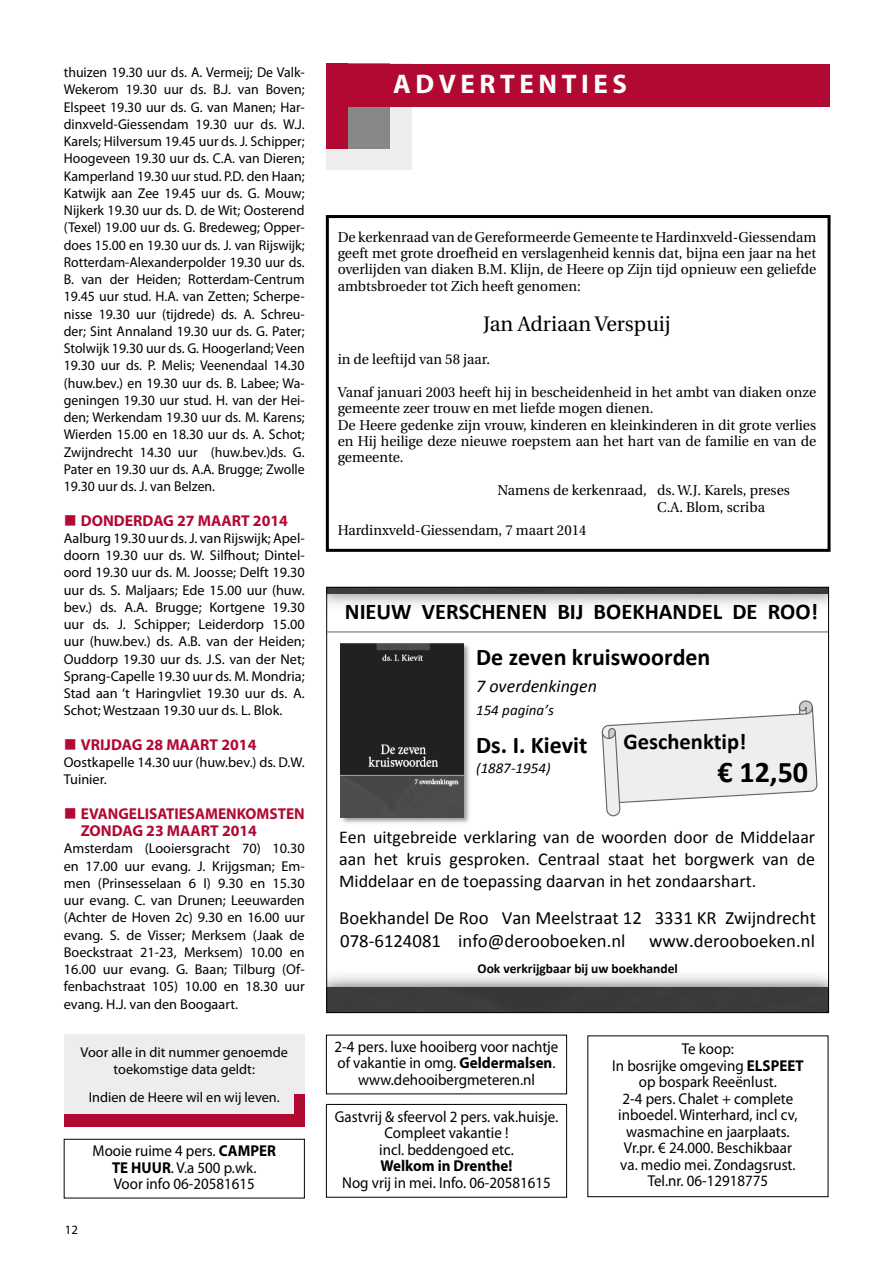
<style>
.page{position:relative;width:893px;height:1263px;background:#fff}
.page>*{position:absolute;margin:0;border:0;box-sizing:border-box;transform-origin:0 0}
.t1{font:700 30px "Calibri";color:#000}
.t2{font:700 27px "Myriad Pro";letter-spacing:.17em;color:#fff}
.t3{font:700 24px "Calibri";color:#000}
.t4{font:700 22.5px "Calibri";color:#000}
.t5{font:21px "Utopia";color:#000}
.t6{font:18.75px/23px "Calibri";color:#000}
.t7{font:18px/21.9px "Calibri";color:#000;text-align:justify}
.t8{font:italic 18px "Calibri";color:#000}
.t9{font:15.75px/16.5px "Myriad Pro";color:#000;text-align:center;scale:.95 1}
.t10{font:700 15.75px/17.2px "Myriad Pro";color:#b20933}
.t11{font:700 15.75px "Myriad Pro";color:#000;scale:.95 1}
.t12{font:italic 15px "Calibri";color:#000}
.t13{font:14.25px/17.2px "Myriad Pro";color:#000;text-align:justify}
.t14{font:14.25px/16.4px "Utopia";color:#000}
.t15{font:700 13.5px "Calibri";color:#000}
.t16{font:12.75px "Myriad Pro";color:#000}
.s1{font-weight:700}
</style>
<div class="page">
<div style="left:64px;top:1035px;width:241px;height:85px;background:#ededed"></div>
<div style="left:64px;top:1114px;width:241px;height:12px;background:#b20933"></div>
<div style="left:294px;top:1094px;width:11px;height:31px;background:#b20933"></div>
<div style="left:326px;top:215px;width:504px;height:337px;border:3px solid #000"></div>
<div style="left:64px;top:1139px;width:241px;height:59px;border:1px solid #000"></div>
<div style="left:587px;top:1035px;width:241px;height:162px;border:1px solid #000"></div>
<div style="left:326px;top:1104px;width:241px;height:93px;border:1px solid #000"></div>
<div style="left:326px;top:64px;width:85px;height:106px;background:#ededed"></div>
<div style="left:326px;top:64px;width:64px;height:85px;background:#878787"></div>
<div style="left:326px;top:64px;width:21px;height:85px;background:#b20933"></div>
<div style="left:326px;top:64px;width:503px;height:42px;background:#b20933"></div>
<svg style="left:601px;top:632px;width:217px;height:185px"></svg>
<img style="left:340px;top:643px;width:129px;height:180px">
<img style="left:341px;top:644px;width:122px;height:173px">
<div style="left:328px;top:987px;width:499px;height:24px;background:#3b3a3a"></div>
<div style="left:328px;top:589px;width:499px;height:5px;background:#3b3b3a"></div>
<hr style="left:328px;top:631px;width:500px;height:1px;background:#646363">
<p class="t13" style="left:64px;top:63px;width:242px">thuizen 19.30 uur ds. A. Vermeij; De Valk-Wekerom 19.30 uur ds. B.J. van Boven; Elspeet 19.30 uur ds. G. van Manen; Har&shy;dinxveld-Giessendam 19.30 uur ds. W.J.<br>Karels; Hilversum 19.45 uur ds. J. Schipper; Hoogeveen 19.30 uur ds. C.A. van Dieren; Kamperland 19.30 uur stud. P.D. den Haan; Katwijk aan Zee 19.45 uur ds. G. Mouw; Nijkerk 19.30 uur ds. D. de Wit; Oosterend (Texel) 19.00 uur ds. G. Bredeweg; Opper&shy;does 15.00 en 19.30 uur ds. J. van Rijswijk; Rotterdam-Alexanderpolder 19.30 uur ds.<br>B. van der Heiden; Rotterdam-Centrum 19.45 uur stud. H.A. van Zetten; Scherpe&shy;nisse 19.30 uur (tijdrede) ds. A. Schreu&shy;der; Sint Annaland 19.30 uur ds. G. Pater; Stolwijk 19.30 uur ds. G. Hoogerland; Veen 19.30 uur ds. P. Melis; Veenendaal 14.30 (huw.bev.) en 19.30 uur ds. B. Labee; Wa&shy;geningen 19.30 uur stud. H. van der Hei&shy;den; Werkendam 19.30 uur ds. M. Karens; Wierden 15.00 en 18.30 uur ds. A. Schot; Zwijndrecht 14.30 uur (huw.bev.)ds. G.<br>Pater en 19.30 uur ds. A.A. Brugge; Zwolle 19.30 uur ds. J. van Belzen.</p>
<p class="t10" style="left:64px;top:511px;width:226px">■ DONDERDAG 27 MAART 2014</p>
<p class="t13" style="left:64px;top:529px;width:242px">Aalburg 19.30 uur ds. J. van Rijswijk; Apel&shy;doorn 19.30 uur ds. W. Silfhout; Dintel&shy;oord 19.30 uur ds. M. Joosse; Delft 19.30 uur ds. S. Maljaars; Ede 15.00 uur (huw. bev.) ds. A.A. Brugge; Kortgene 19.30 uur ds. J. Schipper; Leiderdorp 15.00 uur (huw.bev.) ds. A.B. van der Heiden; Ouddorp 19.30 uur ds. J.S. van der Net; Sprang-Capelle 19.30 uur ds. M. Mondria; Stad aan ‘t Haringvliet 19.30 uur ds. A.<br>Schot; Westzaan 19.30 uur ds. L. Blok.</p>
<p class="t10" style="left:64px;top:735px;width:194px">■ VRIJDAG 28 MAART 2014</p>
<p class="t13" style="left:64px;top:753px;width:242px">Oostkapelle 14.30 uur (huw.bev.) ds. D.W.<br>Tuinier.</p>
<p class="t10" style="left:81px;top:804px;width:225px;text-indent:-17px">■ EVANGELISATIESAMENKOMSTEN<br>ZONDAG 23 MAART 2014</p>
<p class="t13" style="left:64px;top:840px;width:242px">Amsterdam (Looiersgracht 70) 10.30 en 17.00 uur evang. J. Krijgsman; Em&shy;men (Prinsesselaan 6 I) 9.30 en 15.30 uur evang. C. van Drunen; Leeuwarden (Achter de Hoven 2c) 9.30 en 16.00 uur evang. S. de Visser; Merksem (Jaak de Boeckstraat 21-23, Merksem) 10.00 en 16.00 uur evang. G. Baan; Tilburg (Of&shy;fenbachstraat 105) 10.00 en 18.30 uur evang. H.J. van den Boogaart.</p>
<p class="t13" style="left:81px;top:1043px;width:209px;text-align:center">Voor alle in dit nummer genoemde toekomstige data geldt:</p>
<p class="t13" style="left:89px;top:1088px;width:193px">Indien de Heere wil en wij leven.</p>
<p class="t16" style="left:65px;top:1222px;width:15px">12</p>
<p class="t9" style="left:93px;top:1142px;width:195px">Mooie ruime 4 pers. <span class="s1">CAMPER<br>TE HUUR</span>. V.a 500 p.wk.<br>Voor info 06-20581615</p>
<h2 class="t2" style="left:393px;top:66px;width:235px">ADVERTENTIES</h2>
<p class="t14" style="left:338px;top:229px;width:480px;text-align:justify">De kerkenraad van de Gereformeerde Gemeente te Hardinxveld-Giessendam geeft met grote droefheid en verslagenheid kennis dat, bijna een jaar na het overlijden van diaken B.M. Klijn, de Heere op Zijn tijd opnieuw een geliefde ambtsbroeder tot Zich heeft genomen:</p>
<h3 class="t5" style="left:483px;top:313px;width:189px">Jan Adriaan Verspuij</h3>
<p class="t14" style="left:338px;top:351px;width:154px">in de leeftijd van 58 jaar.</p>
<p class="t14" style="left:338px;top:384px;width:480px">Vanaf januari 2003 heeft hij in bescheidenheid in het ambt van diaken onze gemeente zeer trouw en met liefde mogen dienen.<br>De Heere gedenke zijn vrouw, kinderen en kleinkinderen in dit grote verlies en Hij heilige deze nieuwe roepstem aan het hart van de familie en van de gemeente.</p>
<p class="t14" style="left:657px;top:482px;width:134px;text-indent:-160px">Namens de kerkenraad, ds. W.J. Karels, preses<br>C.A. Blom, scriba</p>
<p class="t14" style="left:338px;top:523px;width:250px">Hardinxveld-Giessendam, 7 maart 2014</p>
<h3 class="t4" style="left:345px;top:597px;width:475px">NIEUW VERSCHENEN BIJ BOEKHANDEL DE ROO!</h3>
<h3 class="t3" style="left:476px;top:641px;width:236px">De zeven kruiswoorden</h3>
<p class="t8" style="left:476px;top:674px;width:122px">7 overdenkingen</p>
<p class="t12" style="left:476px;top:699px;width:79px">154 pagina’s</p>
<h3 class="t3" style="left:476px;top:729px;width:113px">Ds. I. Kievit</h3>
<p class="t12" style="left:476px;top:758px;width:76px">(1887-1954)</p>
<h1 class="t1" style="left:717px;top:753px;width:92px">€ 12,50</h1>
<h3 class="t4" style="left:623px;top:727px;width:125px">Geschenktip!</h3>
<p class="t7" style="left:339px;top:826px;width:478px">Een uitgebreide verklaring van de woorden door de Middelaar aan het kruis gesproken. Centraal staat het borgwerk van de Middelaar en de toepassing daarvan in het zondaarshart.</p>
<h3 class="t6" style="left:339px;top:907px;width:478px">Boekhandel De Roo Van Meelstraat 12 3331 KR Zwijndrecht<br>078-6124081 info@derooboeken.nl</h3>
<h3 class="t6" style="left:649px;top:929px;width:168px">www.derooboeken.nl</h3>
<p class="t15" style="left:478px;top:960px;width:202px">Ook verkrijgbaar bij uw boekhandel</p>
<p class="t9" style="left:335px;top:1038px;width:237px">2-4 pers. luxe hooiberg voor nachtje of vakantie in omg. <span class="s1">Geldermalsen</span>. www.dehooibergmeteren.nl</p>
<p class="t9" style="left:335px;top:1108px;width:237px">Gastvrij &amp; sfeervol 2 pers. vak.huisje.<br>Compleet vakantie !<br>incl. beddengoed etc.</p>
<p class="t11" style="left:381px;top:1155px;width:140px">Welkom in Drenthe!</p>
<p class="t9" style="left:342px;top:1174px;width:221px">Nog vrij in mei. Info. 06-20581615</p>
<p class="t9" style="left:612px;top:1040px;width:203px">Te koop:<br>In bosrijke omgeving <span class="s1">ELSPEET </span>op bospark Reeënlust.<br>2-4 pers. Chalet + complete inboedel. Winterhard, incl cv, wasmachine en jaarplaats.<br>Vr.pr. € 24.000. Beschikbaar<br>va. medio mei. Zondagsrust.<br>Tel.nr. 06-12918775</p>
</div>
